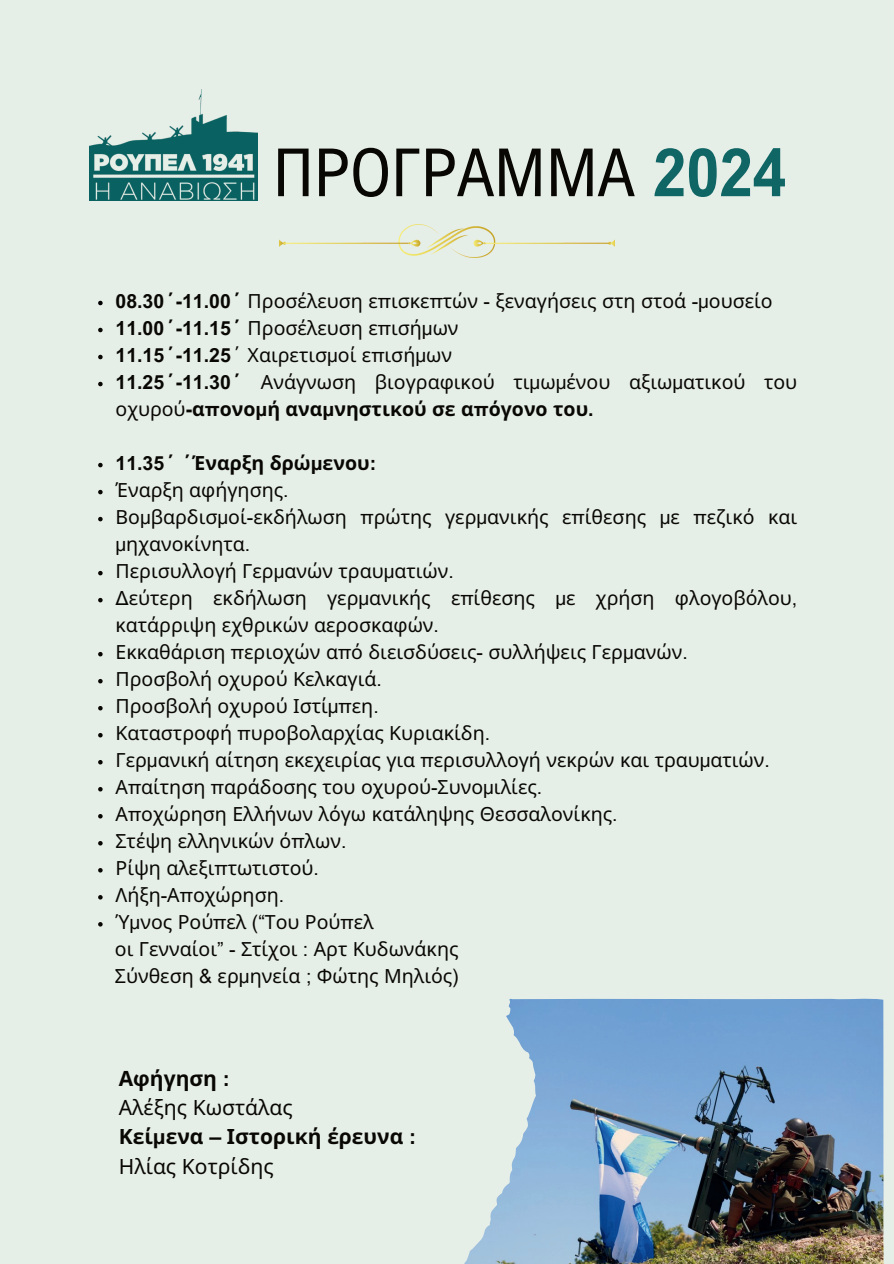
<style>
.page{position:relative;width:894px;height:1264px;background:#fff}
.page>*{position:absolute;margin:0;border:0;box-sizing:border-box;transform-origin:0 0}
.t1{font:66.45px "Arial Nova Cond";color:#080704}
.t2{font:700 21px/29.2px "Noto Sans";color:#080704}
.t3{font:19.5px/27px "Noto Sans";color:#080704}
.s1{font-weight:700;color:#106565}
.s2{font-family:"Arial MT Pro";font-weight:700}
.s3{font-weight:700}
.s4{font-family:"Arial MT Pro"}
.s5{font-weight:400}
</style>
<div class="page">
<div style="left:0;top:0;width:893px;height:1263px;background:#e6eee8"></div>
<img style="left:89px;top:89px;width:168px;height:112px">
<img style="left:463px;top:998px;width:420px;height:265px">
<svg style="left:98px;top:301px;width:5px;height:4px"></svg>
<svg style="left:98px;top:328px;width:5px;height:4px"></svg>
<svg style="left:98px;top:355px;width:5px;height:4px"></svg>
<svg style="left:98px;top:382px;width:5px;height:4px"></svg>
<svg style="left:98px;top:463px;width:5px;height:4px"></svg>
<svg style="left:98px;top:490px;width:5px;height:4px"></svg>
<svg style="left:98px;top:517px;width:5px;height:4px"></svg>
<svg style="left:98px;top:571px;width:5px;height:4px"></svg>
<svg style="left:98px;top:598px;width:5px;height:4px"></svg>
<svg style="left:98px;top:652px;width:5px;height:4px"></svg>
<svg style="left:98px;top:679px;width:5px;height:4px"></svg>
<svg style="left:98px;top:706px;width:5px;height:4px"></svg>
<svg style="left:98px;top:733px;width:5px;height:4px"></svg>
<svg style="left:98px;top:760px;width:5px;height:4px"></svg>
<svg style="left:98px;top:787px;width:5px;height:4px"></svg>
<svg style="left:98px;top:814px;width:5px;height:4px"></svg>
<svg style="left:98px;top:841px;width:5px;height:4px"></svg>
<svg style="left:98px;top:868px;width:5px;height:4px"></svg>
<svg style="left:98px;top:895px;width:5px;height:4px"></svg>
<svg style="left:98px;top:922px;width:5px;height:4px"></svg>
<img style="left:279px;top:225px;width:335px;height:32px">
<h1 class="t1" style="left:273px;top:132px;width:514px">ΠΡΟΓΡΑΜΜΑ <span class="s1">2024</span></h1>
<p class="t3" style="left:115px;top:287px;width:683px"><span class="s2">08.30</span><span class="s3">΄</span><span class="s2">-11.00</span><span class="s3">΄</span> Προσέλευση ε<span class="s4">π</span>ισκε<span class="s4">π</span>τών <span class="s4">-</span> ξεναγήσεις στη στοά <span class="s4">-μ</span>ουσείο <span class="s2">11.00</span><span class="s3">΄</span><span class="s2">-11.15</span><span class="s3">΄</span> Προσέλευση ε<span class="s4">π</span>ισή<span class="s4">μ</span>ων<br><span class="s2">11.15</span><span class="s3">΄</span><span class="s2">-11.25</span>΄ Χαιρετισ<span class="s4">μ</span>οί ε<span class="s4">π</span>ισή<span class="s4">μ</span>ων<br><span class="s2">11.25</span><span class="s3">΄</span><span class="s2">-11.30</span><span class="s3">΄</span> Ανάγνωση βιογραφικού τι<span class="s4">μ</span>ω<span class="s4">μ</span>ένου αξιω<span class="s4">μ</span>ατικού του οχυρού<span class="s2">-</span><span class="s3">α</span><span class="s2">π</span><span class="s3">ονο</span><span class="s2">μ</span><span class="s3">ή ανα</span><span class="s2">μ</span><span class="s3">νηστικού σε α</span><span class="s2">π</span><span class="s3">όγονο του</span><span class="s2">.</span></p>
<p class="t3" style="left:115px;top:449px;width:683px"><span class="s2">11.35</span><span class="s3">΄ ΄Έναρξη δρώ</span><span class="s2">μ</span><span class="s3">ενου</span><span class="s2">:<br></span>Έναρξη αφήγησης<span class="s4">.<br></span>Βο<span class="s4">μ</span>βαρδισ<span class="s4">μ</span>οί<span class="s4">-</span>εκδήλωση <span class="s4">π</span>ρώτης γερ<span class="s4">μ</span>ανικής ε<span class="s4">π</span>ίθεσης <span class="s4">μ</span>ε <span class="s4">π</span>εζικό και <span class="s4">μ</span>ηχανοκίνητα<span class="s4">.<br></span>Περισυλλογή Γερ<span class="s4">μ</span>ανών τραυ<span class="s4">μ</span>ατιών<span class="s4">.<br>Δ</span>εύτερη εκδήλωση γερ<span class="s4">μ</span>ανικής ε<span class="s4">π</span>ίθεσης <span class="s4">μ</span>ε χρήση φλογοβόλου<span class="s4">, </span>κατάρριψη εχθρικών αεροσκαφών<span class="s4">.<br></span>Εκκαθάριση <span class="s4">π</span>εριοχών α<span class="s4">π</span>ό διεισδύσεις<span class="s4">-</span> συλλήψεις Γερ<span class="s4">μ</span>ανών<span class="s4">.<br></span>Προσβολή οχυρού Κελκαγιά<span class="s4">.<br></span>Προσβολή οχυρού Ιστί<span class="s4">μπ</span>εη<span class="s4">.<br></span>Καταστροφή <span class="s4">π</span>υροβολαρχίας Κυριακίδη<span class="s4">.<br></span>Γερ<span class="s4">μ</span>ανική αίτηση εκεχειρίας για <span class="s4">π</span>ερισυλλογή νεκρών και τραυ<span class="s4">μ</span>ατιών<span class="s4">.<br></span>Α<span class="s4">π</span>αίτηση <span class="s4">π</span>αράδοσης του οχυρού<span class="s4">-</span>Συνο<span class="s4">μ</span>ιλίες<span class="s4">.<br></span>Α<span class="s4">π</span>οχώρηση Ελλήνων λόγω κατάληψης Θεσσαλονίκης<span class="s4">.<br></span>Στέψη ελληνικών ό<span class="s4">π</span>λων<span class="s4">.<br></span>Ρίψη αλεξι<span class="s4">π</span>τωτιστού<span class="s4">.<br></span>Λήξη<span class="s4">-</span>Α<span class="s4">π</span>οχώρηση<span class="s4">.<br></span>Ύ<span class="s4">μ</span>νος Ρού<span class="s4">π</span>ελ <span class="s4">(“</span>Του Ρού<span class="s4">π</span>ελ<br>οι Γενναίοι<span class="s4">” -</span> Στίχοι <span class="s4">:</span> Αρτ Κυδωνάκης<br>Σύνθεση <span class="s4">&amp;</span> ερ<span class="s4">μ</span>ηνεία <span class="s4">;</span> Φώτης Μηλιός<span class="s4">)</span></p>
<p class="t2" style="left:119px;top:1063px;width:299px">Αφήγηση <span class="s4">:<br></span><span class="s5">Αλέξης Κωστάλας<br></span>Κεί<span class="s4">μ</span>ενα <span class="s4">–</span> Ιστορική έρευνα <span class="s4">:<br></span><span class="s5">Ηλίας Κοτρίδης</span></p>
</div>
